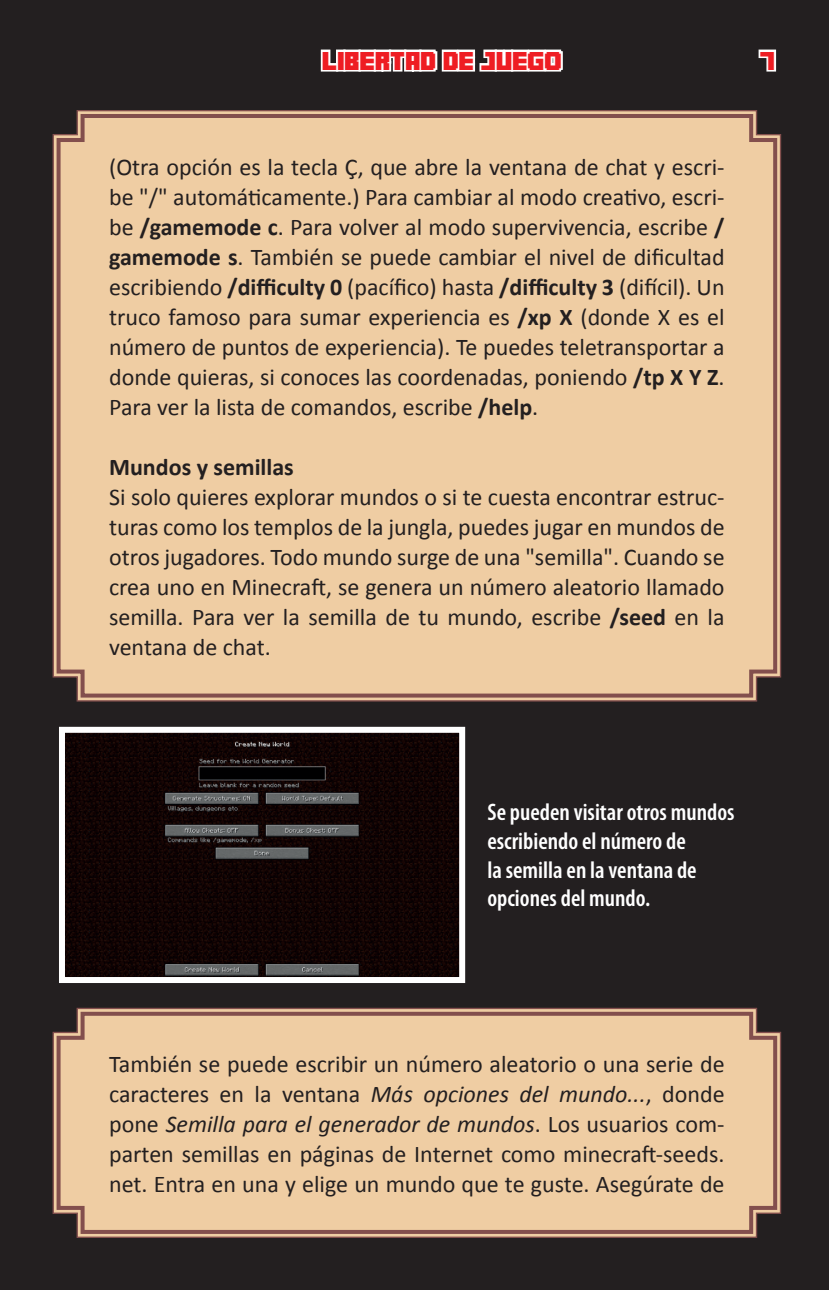
<style>
.page{position:relative;width:829px;height:1290px;background:#fff}
.page>*{position:absolute;margin:0;border:0;box-sizing:border-box;transform-origin:0 0}
.t1{font:24px/30px "Calibri";color:#231f20;text-align:justify}
.t2{font:600 condensed 24px/28.8px "Myriad Pro";color:#fff}
.t3{font:700 24px "Calibri";color:#231f20}
.t4{font:18px "Mine Crafter 3";color:#ee1d23}
.s1{font-weight:700}
.s2{font-style:italic}
</style>
<div class="page">
<div style="left:0;top:0;width:829px;height:1289px;background:#231f20"></div>
<svg style="left:320px;top:49px;width:243px;height:23px"></svg>
<svg style="left:758px;top:49px;width:19px;height:23px"></svg>
<div style="left:55px;top:112px;width:724px;height:587px;background:#efcda3"></div>
<img style="left:66px;top:733px;width:392px;height:242px">
<div style="left:59px;top:726px;width:406px;height:256px;border:6px solid #fff"></div>
<svg style="left:52px;top:1007px;width:730px;height:231px"></svg>
<svg style="left:55px;top:1009px;width:724px;height:226px"></svg>
<p class="t4" style="left:323px;top:53px;width:241px">LIBERTAD DE JUEGO</p>
<p class="t4" style="left:760px;top:53px;width:17px">7</p>
<p class="t1" style="left:109px;top:150px;width:617px">(Otra opción es la tecla Ç, que abre la ventana de chat y escri&shy;be "/" automáticamente.) Para cambiar al modo creativo, escri&shy;be <span class="s1">/gamemode c</span>. Para volver al modo supervivencia, escribe <span class="s1">/ gamemode s</span>. También se puede cambiar el nivel de dificultad escribiendo <span class="s1">/difficulty 0</span> (pacífico) hasta <span class="s1">/difficulty 3</span> (difícil). Un truco famoso para sumar experiencia es <span class="s1">/xp X</span> (donde X es el número de puntos de experiencia). Te puedes teletransportar a donde quieras, si conoces las coordenadas, poniendo <span class="s1">/tp X Y Z</span>.<br>Para ver la lista de comandos, escribe <span class="s1">/help</span>.</p>
<p class="t3" style="left:109px;top:452px;width:186px">Mundos y semillas</p>
<p class="t1" style="left:109px;top:480px;width:617px">Si solo quieres explorar mundos o si te cuesta encontrar estruc&shy;turas como los templos de la jungla, puedes jugar en mundos de otros jugadores. Todo mundo surge de una "semilla". Cuando se crea uno en Minecraft, se genera un número aleatorio llamado semilla. Para ver la semilla de tu mundo, escribe <span class="s1">/seed</span> en la ventana de chat.</p>
<p class="t2" style="left:487px;top:797px;width:249px">Se pueden visitar otros mundos escribiendo el número de<br>la semilla en la ventana de opciones del mundo.</p>
<p class="t1" style="left:109px;top:1047px;width:617px">También se puede escribir un número aleatorio o una serie de caracteres en la ventana <span class="s2">Más opciones del mundo...</span>, donde pone <span class="s2">Semilla para el generador de mundos</span>. Los usuarios com&shy;parten semillas en páginas de Internet como minecraft-seeds. net. Entra en una y elige un mundo que te guste. Asegúrate de</p>
</div>
